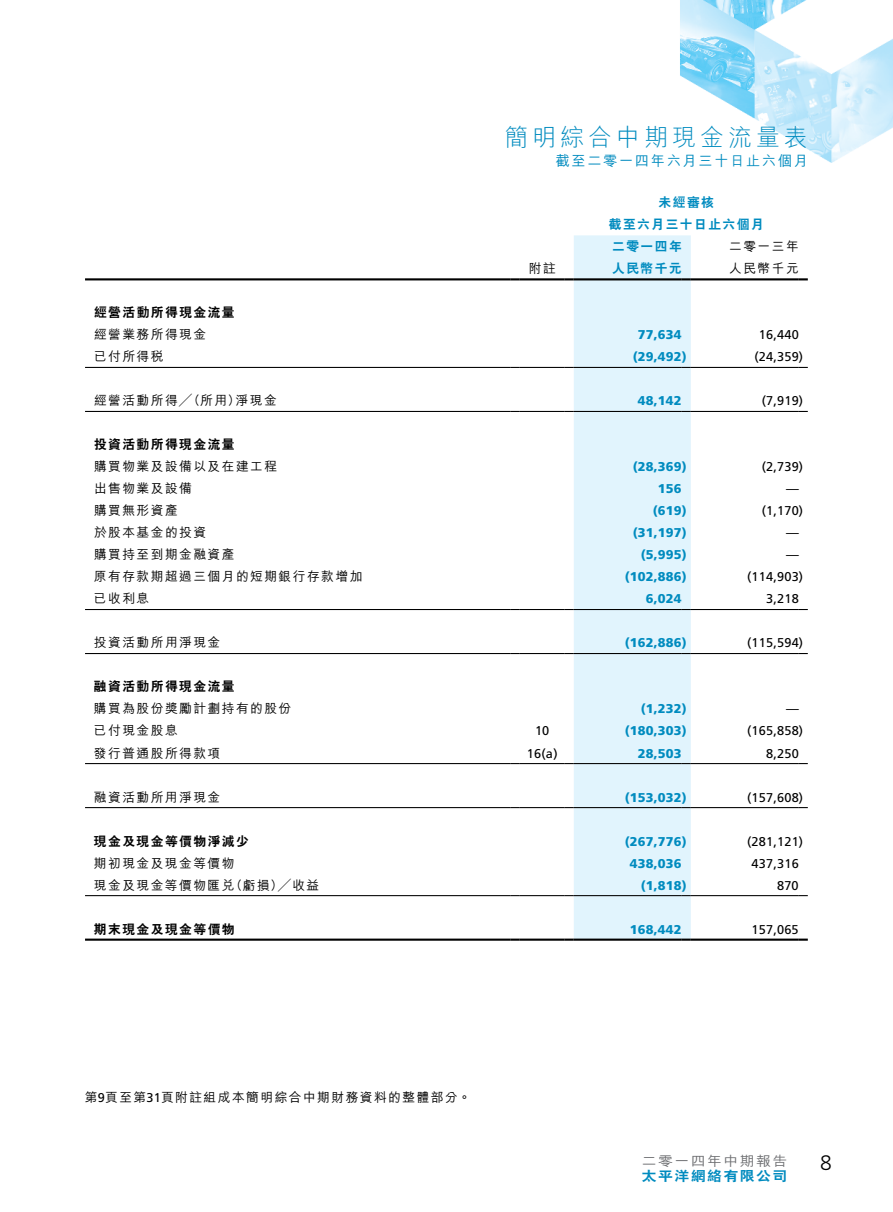
<style>
.page{position:relative;width:893px;height:1212px;background:#fff}
.page>*{position:absolute;margin:0;border:0;box-sizing:border-box;transform-origin:0 0}
.t1{font:300 24px "M Hei HK";letter-spacing:.165em;color:#008bbf}
.t2{font:300 21px "Frutiger LT Std";color:#000}
.t3{font:500 14.25px "M Hei HK";letter-spacing:.115em;color:#008bbf}
.t4{font:800 13.5px "C Hei 2 HK";letter-spacing:.1em;color:#008bbf;scale:1.1 1}
.t5{font:500 13.5px "M Hei HK";letter-spacing:.1em;color:#6d6e71;scale:1.1 1}
.t6{font:500 12.75px "M Hei HK";letter-spacing:.115em;color:#000}
.t7{font:900 12.75px "Frutiger LT Std";letter-spacing:.015em;color:#008bbf}
.t8{font:12.75px "Frutiger LT Std";letter-spacing:.015em;color:#000}
.t9{font:800 12.75px "C Hei 2 HK";letter-spacing:.115em;color:#000}
.t10{font:800 12.75px/22px "C Hei 2 HK";letter-spacing:.115em;color:#008bbf;text-align:center}
.s1{font-family:"Frutiger LT Std";font-weight:400}
</style>
<div class="page">
<img style="left:680px;top:0;width:213px;height:163px">
<svg style="left:85px;top:280px;width:723px;height:617px"></svg>
<div style="left:574px;top:235px;width:117px;height:703px;background:#e1f4fd"></div>
<hr style="left:85px;top:278px;width:426px;height:2px;background:#000">
<svg style="left:511px;top:278px;width:9px;height:2px"></svg>
<hr style="left:520px;top:278px;width:45px;height:2px;background:#000">
<svg style="left:565px;top:278px;width:9px;height:2px"></svg>
<hr style="left:574px;top:278px;width:108px;height:2px;background:#000">
<svg style="left:682px;top:278px;width:9px;height:2px"></svg>
<hr style="left:691px;top:278px;width:108px;height:2px;background:#000">
<svg style="left:799px;top:278px;width:9px;height:2px"></svg>
<hr style="left:85px;top:938px;width:426px;height:3px;background:#000">
<svg style="left:511px;top:938px;width:9px;height:3px"></svg>
<hr style="left:520px;top:938px;width:45px;height:3px;background:#000">
<svg style="left:565px;top:938px;width:9px;height:3px"></svg>
<hr style="left:574px;top:938px;width:108px;height:3px;background:#000">
<svg style="left:682px;top:938px;width:9px;height:3px"></svg>
<hr style="left:691px;top:938px;width:108px;height:3px;background:#000">
<svg style="left:799px;top:938px;width:9px;height:3px"></svg>
<hr style="left:85px;top:367px;width:426px;height:1px;background:#000">
<hr style="left:520px;top:367px;width:45px;height:1px;background:#000">
<hr style="left:574px;top:367px;width:108px;height:1px;background:#000">
<hr style="left:691px;top:367px;width:108px;height:1px;background:#000">
<hr style="left:85px;top:411px;width:426px;height:1px;background:#000">
<hr style="left:520px;top:411px;width:45px;height:1px;background:#000">
<hr style="left:574px;top:411px;width:108px;height:1px;background:#000">
<hr style="left:691px;top:411px;width:108px;height:1px;background:#000">
<hr style="left:85px;top:609px;width:426px;height:1px;background:#000">
<hr style="left:520px;top:609px;width:45px;height:1px;background:#000">
<hr style="left:574px;top:609px;width:108px;height:1px;background:#000">
<hr style="left:691px;top:609px;width:108px;height:1px;background:#000">
<hr style="left:85px;top:653px;width:426px;height:1px;background:#000">
<hr style="left:520px;top:653px;width:45px;height:1px;background:#000">
<hr style="left:574px;top:653px;width:108px;height:1px;background:#000">
<hr style="left:691px;top:653px;width:108px;height:1px;background:#000">
<hr style="left:85px;top:763px;width:426px;height:1px;background:#000">
<hr style="left:520px;top:763px;width:45px;height:1px;background:#000">
<hr style="left:574px;top:763px;width:108px;height:1px;background:#000">
<hr style="left:691px;top:763px;width:108px;height:1px;background:#000">
<hr style="left:85px;top:807px;width:426px;height:1px;background:#000">
<hr style="left:520px;top:807px;width:45px;height:1px;background:#000">
<hr style="left:574px;top:807px;width:108px;height:1px;background:#000">
<hr style="left:691px;top:807px;width:108px;height:1px;background:#000">
<hr style="left:85px;top:895px;width:426px;height:1px;background:#000">
<hr style="left:520px;top:895px;width:45px;height:1px;background:#000">
<hr style="left:574px;top:895px;width:108px;height:1px;background:#000">
<hr style="left:691px;top:895px;width:108px;height:1px;background:#000">
<h1 class="t1" style="left:505px;top:120px;width:305px">簡明綜合中期現金流量表</h1>
<p class="t3" style="left:556px;top:151px;width:254px">截至二零一四年六月三十日止六個月</p>
<p class="t10" style="left:609px;top:192px;width:156px">未經審核<br>截至六月三十日止六個月</p>
<p class="t6" style="left:729px;top:237px;width:71px">二零一三年</p>
<p class="t10" style="left:612px;top:236px;width:71px">二零一四年</p>
<p class="t6" style="left:529px;top:259px;width:28px">附註</p>
<p class="t10" style="left:612px;top:258px;width:71px">人民幣千元</p>
<p class="t6" style="left:729px;top:259px;width:71px">人民幣千元</p>
<p class="t9" style="left:94px;top:304px;width:142px">經營活動所得現金流量</p>
<p class="t6" style="left:94px;top:325px;width:114px">經營業務所得現金</p>
<p class="t7" style="left:638px;top:327px;width:45px">77,634</p>
<p class="t8" style="left:759px;top:327px;width:41px">16,440</p>
<p class="t6" style="left:94px;top:347px;width:71px">已付所得稅</p>
<p class="t7" style="left:633px;top:349px;width:56px">)29,492(</p>
<p class="t8" style="left:754px;top:349px;width:50px">)24,359(</p>
<p class="t6" style="left:94px;top:391px;width:148px">經營活動所得╱（所用）</p>
<p class="t9" style="left:94px;top:436px;width:142px">投資活動所得現金流量</p>
<p class="t6" style="left:236px;top:391px;width:43px">淨現金</p>
<p class="t7" style="left:638px;top:393px;width:45px">48,142</p>
<p class="t8" style="left:762px;top:393px;width:43px">)7,919(</p>
<p class="t6" style="left:94px;top:457px;width:185px">購買物業及設備以及在建工程</p>
<p class="t7" style="left:633px;top:459px;width:56px">)28,369(</p>
<p class="t8" style="left:762px;top:459px;width:43px">)2,739(</p>
<p class="t6" style="left:94px;top:479px;width:99px">出售物業及設備</p>
<p class="t7" style="left:658px;top:481px;width:25px">156</p>
<p class="t8" style="left:786px;top:481px;width:14px">—</p>
<p class="t6" style="left:94px;top:501px;width:85px">購買無形資產</p>
<p class="t7" style="left:653px;top:503px;width:35px">)619(</p>
<p class="t8" style="left:762px;top:503px;width:43px">)1,170(</p>
<p class="t6" style="left:94px;top:523px;width:114px">於股本基金的投資</p>
<p class="t7" style="left:633px;top:525px;width:56px">)31,197(</p>
<p class="t8" style="left:786px;top:525px;width:14px">—</p>
<p class="t6" style="left:94px;top:545px;width:142px">購買持至到期金融資產</p>
<p class="t7" style="left:641px;top:547px;width:48px">)5,995(</p>
<p class="t8" style="left:786px;top:547px;width:14px">—</p>
<p class="t6" style="left:94px;top:567px;width:270px">原有存款期超過三個月的短期銀行存款增加</p>
<p class="t7" style="left:625px;top:569px;width:64px">)102,886(</p>
<p class="t8" style="left:747px;top:569px;width:57px">)114,903(</p>
<p class="t6" style="left:94px;top:589px;width:57px">已收利息</p>
<p class="t7" style="left:646px;top:591px;width:37px">6,024</p>
<p class="t8" style="left:766px;top:591px;width:34px">3,218</p>
<p class="t6" style="left:94px;top:633px;width:128px">投資活動所用淨現金</p>
<p class="t9" style="left:94px;top:678px;width:142px">融資活動所得現金流量</p>
<p class="t7" style="left:625px;top:635px;width:64px">)162,886(</p>
<p class="t8" style="left:747px;top:635px;width:57px">)115,594(</p>
<p class="t6" style="left:94px;top:699px;width:199px">購買為股份獎勵計劃持有的股份</p>
<p class="t7" style="left:641px;top:701px;width:48px">)1,232(</p>
<p class="t8" style="left:786px;top:701px;width:14px">—</p>
<p class="t6" style="left:94px;top:721px;width:85px">已付現金股息</p>
<p class="t8" style="left:535px;top:723px;width:16px">10</p>
<p class="t7" style="left:625px;top:723px;width:64px">)180,303(</p>
<p class="t8" style="left:747px;top:723px;width:57px">)165,858(</p>
<p class="t6" style="left:94px;top:743px;width:128px">發行普通股所得款項</p>
<p class="t8" style="left:527px;top:745px;width:32px">1 6 (a(</p>
<p class="t7" style="left:638px;top:745px;width:45px">28,503</p>
<p class="t8" style="left:766px;top:745px;width:34px">8,250</p>
<p class="t6" style="left:94px;top:787px;width:128px">融資活動所用淨現金</p>
<p class="t7" style="left:625px;top:789px;width:64px">)153,032(</p>
<p class="t8" style="left:747px;top:789px;width:57px">)157,608(</p>
<p class="t9" style="left:94px;top:832px;width:156px">現金及現金等價物淨減少</p>
<p class="t7" style="left:625px;top:833px;width:64px">)267,776(</p>
<p class="t8" style="left:747px;top:833px;width:57px">)281,121(</p>
<p class="t6" style="left:94px;top:853px;width:142px">期初現金及現金等價物</p>
<p class="t7" style="left:630px;top:855px;width:53px">438,036</p>
<p class="t8" style="left:752px;top:855px;width:49px">437,316</p>
<p class="t6" style="left:230px;top:875px;width:91px">（虧損）╱收益</p>
<p class="t6" style="left:94px;top:875px;width:142px">現金及現金等價物匯兌</p>
<p class="t7" style="left:641px;top:877px;width:48px">)1,818(</p>
<p class="t8" style="left:777px;top:878px;width:23px">870</p>
<p class="t9" style="left:94px;top:920px;width:142px">期末現金及現金等價物</p>
<p class="t7" style="left:630px;top:921px;width:53px">168,442</p>
<p class="t8" style="left:752px;top:922px;width:49px">157,065</p>
<p class="t6" style="left:85px;top:1088px;width:387px">第<span class="s1">9</span>頁至第<span class="s1">31</span>頁附註組成本簡明綜合中期財務資料的整體部分。</p>
<p class="t5" style="left:642px;top:1151px;width:134px">二零一四年中期報告</p>
<p class="t4" style="left:642px;top:1166px;width:134px">太平洋網絡有限公司</p>
<h2 class="t2" style="left:820px;top:1150px;width:13px">8</h2>
</div>
